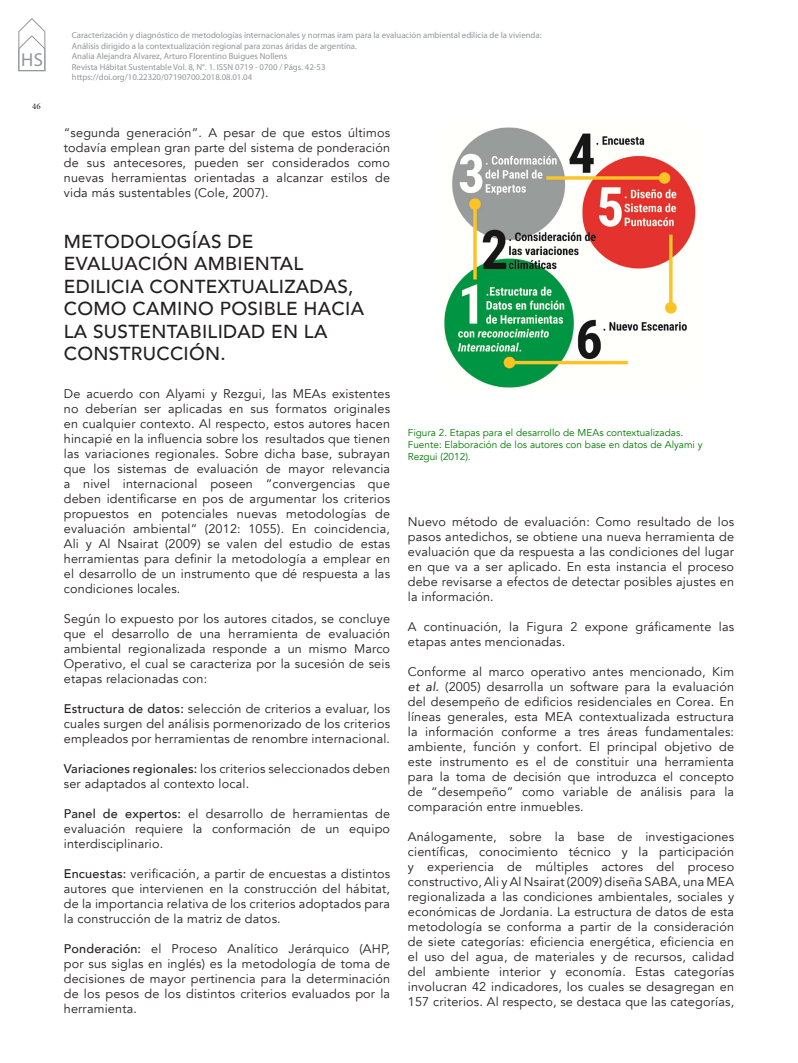
<style>
.page{position:relative;width:798px;height:1063px;background:#fff}
.page>*{position:absolute;margin:0;border:0;box-sizing:border-box;transform-origin:0 0}
._08_TITULOS_TEXTOS{font:500 18.75px/22.5px "Avenir";letter-spacing:.015em;color:#231f20}
.t1{font:18.75px "Myriad Pro";color:#939598}
._07_CUERPO_TEXTO{font:12.5px/15px "Avenir";letter-spacing:.015em;color:#231f20;text-align:justify}
._09_PIE_DE_FOTOS{font:10px/12px "Avenir";color:#007800}
.t2{font:8.75px/10.5px "Myriad Pro";color:#939598}
.t3{font:8.75px "Minion Pro";color:#231f20}
.s1{font-weight:500}
.s2{font-style:italic}
</style>
<div class="page">
<svg style="left:19px;top:18px;width:26px;height:53px"></svg>
<img style="left:444px;top:127px;width:252px;height:261px">
<h1 class="t1" style="left:21px;top:48px;width:24px">HS</h1>
<p class="t3" style="left:32px;top:101px;width:10px">46</p>
<p class="t2" style="left:72px;top:30px;width:471px">Caracterización y diagnóstico de metodologías internacionales y normas iram para la evaluación ambiental edilicia de la vivienda:<br>Análisis dirigido a la contextualización regional para zonas áridas de argentina.<br>Analia Alejandra Alvarez, Arturo Florentino Buigues Nollens<br>Revista Hábitat Sustentable Vol. 8, N°. 1. ISSN 0719 - 0700 / Págs. 42-53<br>https://doi.org/10.22320/07190700.2018.08.01.04</p>
<p class="_07_CUERPO_TEXTO" style="left:64px;top:125px;width:327px">“segunda generación”. A pesar de que estos últimos todavía emplean gran parte del sistema de ponderación de sus antecesores, pueden ser considerados como nuevas herramientas orientadas a alcanzar estilos de vida más sustentables (Cole, 2007).</p>
<p class="_08_TITULOS_TEXTOS" style="left:64px;top:229px;width:301px">METODOLOGÍAS DE<br>EVALUACIÓN AMBIENTAL<br>EDILICIA CONTEXTUALIZADAS,<br>COMO CAMINO POSIBLE HACIA<br>LA SUSTENTABILIDAD EN LA<br>CONSTRUCCIÓN.</p>
<p class="_07_CUERPO_TEXTO" style="left:64px;top:386px;width:328px">De acuerdo con Alyami y Rezgui, las MEAs existentes no deberían ser aplicadas en sus formatos originales en cualquier contexto. Al respecto, estos autores hacen hincapié en la influencia sobre los resultados que tienen las variaciones regionales. Sobre dicha base, subrayan que los sistemas de evaluación de mayor relevancia a nivel internacional poseen “convergencias que deben identificarse en pos de argumentar los criterios propuestos en potenciales nuevas metodologías de evaluación ambiental” (2012: 1055). En coincidencia, Ali y Al Nsairat (2009) se valen del estudio de estas herramientas para definir la metodología a emplear en el desarrollo de un instrumento que dé respuesta a las condiciones locales.</p>
<p class="_07_CUERPO_TEXTO" style="left:64px;top:611px;width:328px">Según lo expuesto por los autores citados, se concluye que el desarrollo de una herramienta de evaluación ambiental regionalizada responde a un mismo Marco Operativo, el cual se caracteriza por la sucesión de seis etapas relacionadas con:</p>
<p class="_07_CUERPO_TEXTO" style="left:64px;top:701px;width:328px"><span class="s1">Estructura de datos:</span> selección de criterios a evaluar, los cuales surgen del análisis pormenorizado de los criterios empleados por herramientas de renombre internacional.</p>
<p class="_07_CUERPO_TEXTO" style="left:64px;top:761px;width:328px"><span class="s1">Variaciones regionales:</span> los criterios seleccionados deben ser adaptados al contexto local.</p>
<p class="_07_CUERPO_TEXTO" style="left:64px;top:806px;width:327px"><span class="s1">Panel de expertos:</span> el desarrollo de herramientas de evaluación requiere la conformación de un equipo interdisciplinario.</p>
<p class="_07_CUERPO_TEXTO" style="left:64px;top:866px;width:328px"><span class="s1">Encuestas:</span> verificación, a partir de encuestas a distintos autores que intervienen en la construcción del hábitat, de la importancia relativa de los criterios adoptados para la construcción de la matriz de datos.</p>
<p class="_07_CUERPO_TEXTO" style="left:64px;top:941px;width:328px"><span class="s1">Ponderación:</span> el Proceso Analítico Jerárquico (AHP, por sus siglas en inglés) es la metodología de toma de decisiones de mayor pertinencia para la determinación de los pesos de los distintos criterios evaluados por la herramienta.</p>
<p class="_09_PIE_DE_FOTOS" style="left:407px;top:427px;width:277px">Figura 2. Etapas para el desarrollo de MEAs contextualizadas.</p>
<p class="_09_PIE_DE_FOTOS" style="left:407px;top:439px;width:296px">Fuente: Elaboración de los autores con base en datos de Alyami y<br>Rezgui (2012).</p>
<p class="_07_CUERPO_TEXTO" style="left:407px;top:514px;width:328px">Nuevo método de evaluación: Como resultado de los pasos antedichos, se obtiene una nueva herramienta de evaluación que da respuesta a las condiciones del lugar en que va a ser aplicado. En esta instancia el proceso debe revisarse a efectos de detectar posibles ajustes en la información.</p>
<p class="_07_CUERPO_TEXTO" style="left:407px;top:619px;width:327px">A continuación, la Figura 2 expone gráficamente las etapas antes mencionadas.</p>
<p class="_07_CUERPO_TEXTO" style="left:407px;top:664px;width:328px">Conforme al marco operativo antes mencionado, Kim <span class="s2">et al.</span> (2005) desarrolla un software para la evaluación del desempeño de edificios residenciales en Corea. En líneas generales, esta MEA contextualizada estructura la información conforme a tres áreas fundamentales: ambiente, función y confort. El principal objetivo de este instrumento es el de constituir una herramienta para la toma de decisión que introduzca el concepto de “desempeño” como variable de análisis para la comparación entre inmuebles.</p>
<p class="_07_CUERPO_TEXTO" style="left:407px;top:829px;width:328px">Análogamente, sobre la base de investigaciones científicas, conocimiento técnico y la participación y experiencia de múltiples actores del proceso constructivo, Ali y Al Nsairat (2009) diseña SABA, una MEA regionalizada a las condiciones ambientales, sociales y económicas de Jordania. La estructura de datos de esta metodología se conforma a partir de la consideración de siete categorías: eficiencia energética, eficiencia en el uso del agua, de materiales y de recursos, calidad del ambiente interior y economía. Estas categorías involucran 42 indicadores, los cuales se desagregan en 157 criterios. Al respecto, se destaca que las categorías,</p>
</div>
